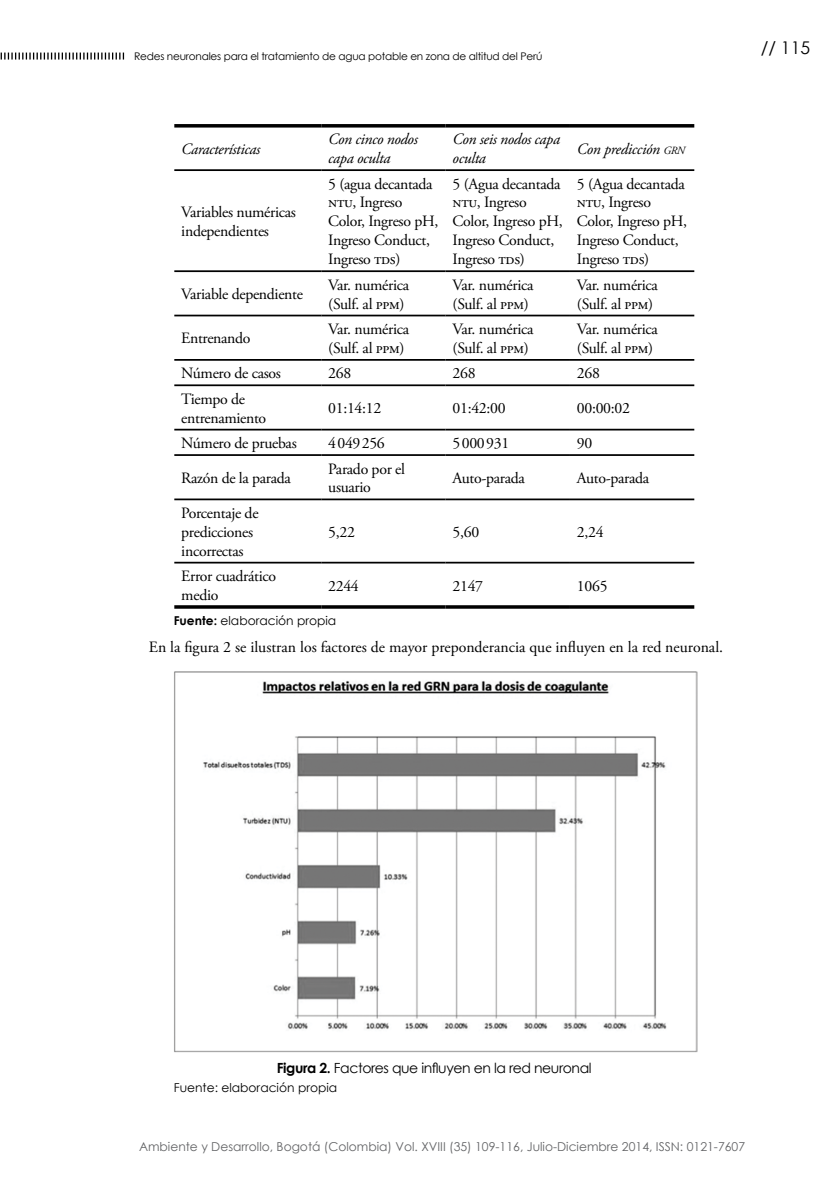
<style>
.page{position:relative;width:819px;height:1191px;background:#fff}
.page>*{position:absolute;margin:0;border:0;box-sizing:border-box;transform-origin:0 0}
.t1{font:17.5px "Century Gothic";color:#000}
.t2{font:15.75px/18.9px "Adobe Garamond Pro";letter-spacing:-.02em;color:#000}
.t3{font:italic 15.75px/18.9px "Adobe Garamond Pro";letter-spacing:-.02em;color:#000}
.t4{font:14px "Century Gothic";letter-spacing:-.03em;color:#000}
.t5{font:12.25px "Century Gothic";color:#636466}
.t6{font:12.25px "Century Gothic";color:#000}
.t7{font:10.5px "Century Gothic";letter-spacing:-.02em;color:#000}
.s1{font-size:11.03px}
.s2{font-weight:700}
</style>
<div class="page">
<svg style="left:1px;top:53px;width:123px;height:7px"></svg>
<hr style="left:174px;top:169px;width:147px;height:2px;background:#000">
<hr style="left:321px;top:169px;width:124px;height:2px;background:#000">
<hr style="left:445px;top:169px;width:125px;height:2px;background:#000">
<hr style="left:570px;top:169px;width:124px;height:2px;background:#000">
<hr style="left:174px;top:270px;width:147px;height:2px;background:#000">
<hr style="left:321px;top:270px;width:124px;height:2px;background:#000">
<hr style="left:445px;top:270px;width:125px;height:2px;background:#000">
<hr style="left:570px;top:270px;width:124px;height:2px;background:#000">
<hr style="left:174px;top:315px;width:147px;height:1px;background:#000">
<hr style="left:321px;top:315px;width:124px;height:1px;background:#000">
<hr style="left:445px;top:315px;width:125px;height:1px;background:#000">
<hr style="left:570px;top:315px;width:124px;height:1px;background:#000">
<hr style="left:174px;top:359px;width:147px;height:2px;background:#000">
<hr style="left:321px;top:359px;width:124px;height:2px;background:#000">
<hr style="left:445px;top:359px;width:125px;height:2px;background:#000">
<hr style="left:570px;top:359px;width:124px;height:2px;background:#000">
<hr style="left:174px;top:384px;width:147px;height:2px;background:#000">
<hr style="left:321px;top:384px;width:124px;height:2px;background:#000">
<hr style="left:445px;top:384px;width:125px;height:2px;background:#000">
<hr style="left:570px;top:384px;width:124px;height:2px;background:#000">
<hr style="left:174px;top:429px;width:147px;height:1px;background:#000">
<hr style="left:321px;top:429px;width:124px;height:1px;background:#000">
<hr style="left:445px;top:429px;width:125px;height:1px;background:#000">
<hr style="left:570px;top:429px;width:124px;height:1px;background:#000">
<hr style="left:174px;top:454px;width:147px;height:2px;background:#000">
<hr style="left:321px;top:454px;width:124px;height:2px;background:#000">
<hr style="left:445px;top:454px;width:125px;height:2px;background:#000">
<hr style="left:570px;top:454px;width:124px;height:2px;background:#000">
<hr style="left:174px;top:498px;width:147px;height:2px;background:#000">
<hr style="left:321px;top:498px;width:124px;height:2px;background:#000">
<hr style="left:445px;top:498px;width:125px;height:2px;background:#000">
<hr style="left:570px;top:498px;width:124px;height:2px;background:#000">
<hr style="left:174px;top:562px;width:147px;height:1px;background:#000">
<hr style="left:321px;top:562px;width:124px;height:1px;background:#000">
<hr style="left:445px;top:562px;width:125px;height:1px;background:#000">
<hr style="left:570px;top:562px;width:124px;height:1px;background:#000">
<svg style="left:174px;top:124px;width:147px;height:4px"></svg>
<svg style="left:321px;top:124px;width:124px;height:4px"></svg>
<svg style="left:445px;top:124px;width:125px;height:4px"></svg>
<svg style="left:570px;top:124px;width:124px;height:4px"></svg>
<svg style="left:174px;top:605px;width:147px;height:4px"></svg>
<svg style="left:321px;top:605px;width:124px;height:4px"></svg>
<svg style="left:445px;top:605px;width:125px;height:4px"></svg>
<svg style="left:570px;top:605px;width:124px;height:4px"></svg>
<img style="left:174px;top:671px;width:523px;height:382px">
<p class="t7" style="left:134px;top:48px;width:410px">Redes neuronales para el tratamiento de agua potable en zona de altitud del Perú</p>
<p class="t3" style="left:181px;top:140px;width:80px">Características</p>
<p class="t3" style="left:328px;top:130px;width:91px">Con cinco nodos capa oculta</p>
<p class="t3" style="left:452px;top:130px;width:109px">Con seis nodos capa oculta</p>
<p class="t3" style="left:577px;top:140px;width:109px">Con predicción <span class="s1">grn</span></p>
<p class="t2" style="left:181px;top:203px;width:116px">Variables numéricas independientes</p>
<p class="t2" style="left:328px;top:175px;width:111px">5 (agua decantada ntu, Ingreso<br>Color, Ingreso pH,<br>Ingreso Conduct,<br>Ingreso tds)</p>
<p class="t2" style="left:452px;top:175px;width:111px">5 (Agua decantada ntu, Ingreso<br>Color, Ingreso pH,<br>Ingreso Conduct,<br>Ingreso tds)</p>
<p class="t2" style="left:577px;top:175px;width:111px">5 (Agua decantada ntu, Ingreso<br>Color, Ingreso pH,<br>Ingreso Conduct,<br>Ingreso tds)</p>
<p class="t2" style="left:181px;top:285px;width:123px">Variable dependiente</p>
<p class="t2" style="left:328px;top:276px;width:83px">Var. numérica (Sulf. al ppm)</p>
<p class="t2" style="left:452px;top:276px;width:83px">Var. numérica (Sulf. al ppm)</p>
<p class="t2" style="left:577px;top:276px;width:83px">Var. numérica (Sulf. al ppm)</p>
<p class="t2" style="left:181px;top:329px;width:71px">Entrenando</p>
<p class="t2" style="left:328px;top:320px;width:83px">Var. numérica (Sulf. al ppm)</p>
<p class="t2" style="left:452px;top:320px;width:83px">Var. numérica (Sulf. al ppm)</p>
<p class="t2" style="left:577px;top:320px;width:83px">Var. numérica (Sulf. al ppm)</p>
<p class="t2" style="left:181px;top:364px;width:101px">Número de casos</p>
<p class="t2" style="left:328px;top:364px;width:24px">268</p>
<p class="t2" style="left:452px;top:364px;width:24px">268</p>
<p class="t2" style="left:577px;top:364px;width:24px">268</p>
<p class="t2" style="left:181px;top:390px;width:86px">Tiempo de entrenamiento</p>
<p class="t2" style="left:328px;top:399px;width:54px">01:14:12</p>
<p class="t2" style="left:452px;top:399px;width:54px">01:42:00</p>
<p class="t2" style="left:577px;top:399px;width:54px">00:00:02</p>
<p class="t2" style="left:181px;top:434px;width:117px">Número de pruebas</p>
<p class="t2" style="left:328px;top:434px;width:58px">4049256</p>
<p class="t2" style="left:452px;top:434px;width:58px">5000931</p>
<p class="t2" style="left:577px;top:434px;width:17px">90</p>
<p class="t2" style="left:181px;top:469px;width:111px">Razón de la parada</p>
<p class="t2" style="left:328px;top:459px;width:78px">Parado por el usuario</p>
<p class="t2" style="left:452px;top:469px;width:74px">Auto-parada</p>
<p class="t2" style="left:577px;top:469px;width:74px">Auto-parada</p>
<p class="t2" style="left:181px;top:504px;width:79px">Porcentaje de predicciones incorrectas</p>
<p class="t2" style="left:328px;top:523px;width:28px">5,22</p>
<p class="t2" style="left:452px;top:523px;width:28px">5,60</p>
<p class="t2" style="left:577px;top:523px;width:28px">2,24</p>
<p class="t2" style="left:181px;top:567px;width:96px">Error cuadrático medio</p>
<p class="t2" style="left:328px;top:576px;width:32px">2244</p>
<p class="t2" style="left:452px;top:576px;width:32px">2147</p>
<p class="t2" style="left:577px;top:576px;width:32px">1065</p>
<p class="t6" style="left:174px;top:611px;width:164px"><span class="s2">Fuente:</span> elaboración propia</p>
<p class="t2" style="left:149px;top:638px;width:575px">En la figura 2 se ilustran los factores de mayor preponderancia que influyen en la red neuronal.</p>
<p class="t1" style="left:760px;top:35px;width:51px">// 115</p>
<p class="t4" style="left:277px;top:1058px;width:316px"><span class="s2">Figura 2.</span> Factores que influyen en la red neuronal</p>
<p class="t6" style="left:174px;top:1078px;width:165px">Fuente: elaboración propia</p>
<p class="t5" style="left:139px;top:1138px;width:607px">Ambiente y Desarrollo, Bogotá (Colombia) Vol. XVIII (35) 109-116, Julio-Diciembre 2014, ISSN: 0121-7607</p>
</div>
